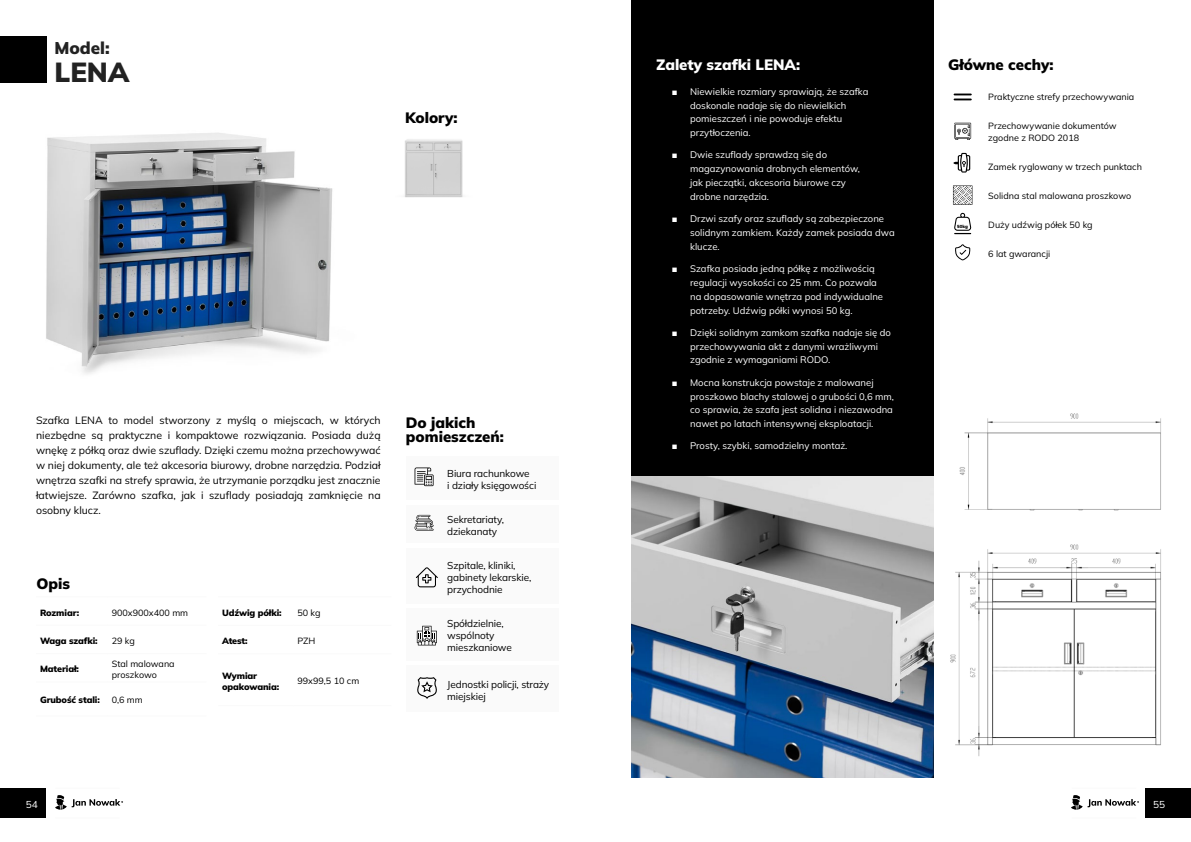
<style>
.page{position:relative;width:1191px;height:842px;background:#fff}
.page>*{position:absolute;margin:0;border:0;box-sizing:border-box;transform-origin:0 0}
.t1{font:900 27.5px "Mulish";color:#222}
.t2{font:900 17px "Mulish";color:#222}
.t3{font:900 15px/14px "Mulish";color:#000}
.t4{font:900 15px "Mulish";color:#fff}
.t5{font:10.5px/15px "Mulish";color:#000;text-align:justify}
.t6{font:10px/12px "Mulish";letter-spacing:-.01em;color:#000}
.t7{font:10px "Mulish";color:#fff}
.t8{font:9.5px/13.8px "Mulish";color:#fff}
.t9{font:9px/10.8px "Mulish";color:#000}
.t10{font:900 9px/10.8px "Mulish";letter-spacing:-.01em;color:#000}
.t11{font:900 4.4px "Mulish";color:#000}
.s1{font-family:"Arial"}
</style>
<div class="page">
<hr style="left:55px;top:818px;width:65px;height:1px;background:#fafafa">
<hr style="left:1071px;top:818px;width:65px;height:1px;background:#fafafa">
<hr style="left:55px;top:788px;width:65px;height:1px;background:#fafafa">
<hr style="left:1071px;top:788px;width:65px;height:1px;background:#fafafa">
<div style="left:0;top:788px;width:46px;height:30px;background:#000"></div>
<div style="left:1145px;top:788px;width:46px;height:30px;background:#000"></div>
<svg style="left:55px;top:795px;width:68px;height:15px"></svg>
<svg style="left:1071px;top:795px;width:68px;height:15px"></svg>
<div style="left:0;top:36px;width:46px;height:46px;background:#000"></div>
<img style="left:404px;top:139px;width:59px;height:59px">
<img style="left:46px;top:133px;width:287px;height:241px">
<div style="left:406px;top:505px;width:153px;height:38px;background:#fafafa"></div>
<div style="left:406px;top:548px;width:153px;height:55px;background:#fafafa"></div>
<div style="left:406px;top:608px;width:153px;height:52px;background:#fafafa"></div>
<div style="left:406px;top:666px;width:153px;height:46px;background:#fafafa"></div>
<div style="left:406px;top:456px;width:153px;height:44px;background:#fafafa"></div>
<hr style="left:36px;top:597px;width:72px;height:1px;background:#fafafa">
<hr style="left:108px;top:597px;width:98px;height:1px;background:#fafafa">
<hr style="left:36px;top:625px;width:72px;height:1px;background:#fafafa">
<hr style="left:108px;top:625px;width:98px;height:1px;background:#fafafa">
<hr style="left:36px;top:653px;width:72px;height:1px;background:#fafafa">
<hr style="left:108px;top:653px;width:98px;height:1px;background:#fafafa">
<hr style="left:36px;top:682px;width:72px;height:1px;background:#fafafa">
<hr style="left:108px;top:682px;width:98px;height:1px;background:#fafafa">
<hr style="left:36px;top:716px;width:72px;height:1px;background:#fafafa">
<hr style="left:108px;top:716px;width:98px;height:1px;background:#fafafa">
<img style="left:950px;top:413px;width:211px;height:343px">
<div style="left:631px;top:0;width:302px;height:477px;background:#000"></div>
<img style="left:631px;top:477px;width:302px;height:301px">
<hr style="left:218px;top:596px;width:75px;height:1px;background:#fafafa">
<hr style="left:293px;top:596px;width:98px;height:1px;background:#fafafa">
<hr style="left:218px;top:625px;width:75px;height:1px;background:#fafafa">
<hr style="left:293px;top:625px;width:98px;height:1px;background:#fafafa">
<hr style="left:218px;top:653px;width:75px;height:1px;background:#fafafa">
<hr style="left:293px;top:653px;width:98px;height:1px;background:#fafafa">
<hr style="left:218px;top:705px;width:75px;height:1px;background:#fafafa">
<hr style="left:293px;top:705px;width:98px;height:1px;background:#fafafa">
<svg style="left:417px;top:626px;width:20px;height:19px"></svg>
<svg style="left:417px;top:677px;width:20px;height:22px"></svg>
<svg style="left:416px;top:567px;width:22px;height:20px"></svg>
<svg style="left:414px;top:515px;width:19px;height:16px"></svg>
<svg style="left:414px;top:467px;width:19px;height:19px"></svg>
<svg style="left:955px;top:244px;width:15px;height:16px"></svg>
<svg style="left:953px;top:94px;width:18px;height:6px"></svg>
<svg style="left:954px;top:123px;width:17px;height:17px"></svg>
<svg style="left:953px;top:186px;width:19px;height:19px"></svg>
<svg style="left:954px;top:213px;width:17px;height:21px"></svg>
<svg style="left:953px;top:153px;width:17px;height:20px"></svg>
<h2 class="t2" style="left:54px;top:36px;width:57px">Model:</h2>
<h1 class="t1" style="left:54px;top:53px;width:76px">LENA</h1>
<h3 class="t3" style="left:405px;top:110px;width:54px">Kolory:</h3>
<p class="t5" style="left:36px;top:412px;width:346px">Szafka LENA to model stworzony z myślą o miejscach, w których niezbędne są praktyczne i kompaktowe rozwiązania. Posiada dużą wnękę z półką oraz dwie szuflady. Dzięki czemu można przechowywać w niej dokumenty, ale też akcesoria biurowy, drobne narzędzia. Podział wnętrza szafki na strefy sprawia, że utrzymanie porządku jest znacznie łatwiejsze. Zarówno szafka, jak i szuflady posiadają zamknięcie na osobny klucz.</p>
<h3 class="t3" style="left:37px;top:576px;width:35px">Opis</h3>
<p class="t10" style="left:40px;top:607px;width:41px">Rozmiar:</p>
<p class="t9" style="left:112px;top:607px;width:78px">900x900x400 mm</p>
<p class="t10" style="left:40px;top:635px;width:59px">Waga szafki:</p>
<p class="t9" style="left:112px;top:635px;width:25px">29 kg</p>
<p class="t10" style="left:40px;top:663px;width:40px">Materiał:</p>
<p class="t9" style="left:112px;top:658px;width:64px">Stal malowana proszkowo</p>
<p class="t10" style="left:40px;top:695px;width:61px">Grubość stali:</p>
<p class="t9" style="left:112px;top:694px;width:33px">0,6 mm</p>
<p class="t10" style="left:222px;top:607px;width:61px">Udźwig półki:</p>
<p class="t9" style="left:297px;top:607px;width:25px">50 kg</p>
<p class="t10" style="left:222px;top:635px;width:27px">Atest:</p>
<p class="t9" style="left:297px;top:635px;width:19px">PZH</p>
<p class="t10" style="left:222px;top:670px;width:59px">Wymiar opakowania:</p>
<p class="t9" style="left:297px;top:675px;width:63px">99x99,5 10 cm</p>
<h3 class="t3" style="left:406px;top:415px;width:100px">Do jakich pomieszczeń:</h3>
<p class="t6" style="left:447px;top:467px;width:91px">Biura rachunkowe<br>i działy księgowości</p>
<p class="t6" style="left:447px;top:513px;width:58px">Sekretariaty, dziekanaty</p>
<p class="t6" style="left:447px;top:559px;width:86px">Szpitale, kliniki, gabinety lekarskie, przychodnie</p>
<p class="t6" style="left:447px;top:618px;width:66px">Spółdzielnie, wspólnoty mieszkaniowe</p>
<p class="t6" style="left:447px;top:678px;width:103px">Jednostki policji, straży miejskiej</p>
<h3 class="t4" style="left:656px;top:54px;width:146px">Zalety szafki LENA:</h3>
<p class="t8" style="left:690px;top:84px;width:180px;text-indent:-18px"><span class="s1">■</span> Niewielkie rozmiary sprawiają, że szafka doskonale nadaje się do niewielkich pomieszczeń i nie powoduje efektu przytłoczenia.</p>
<p class="t8" style="left:690px;top:148px;width:171px;text-indent:-18px"><span class="s1">■</span> Dwie szuflady sprawdzą się do magazynowania drobnych elementów, jak pieczątki, akcesoria biurowe czy drobne narzędzia.</p>
<p class="t8" style="left:690px;top:212px;width:206px;text-indent:-18px"><span class="s1">■</span> Drzwi szafy oraz szuflady są zabezpieczone solidnym zamkiem. Każdy zamek posiada dwa klucze.</p>
<p class="t8" style="left:690px;top:262px;width:194px;text-indent:-18px"><span class="s1">■</span> Szafka posiada jedną półkę z możliwością regulacji wysokości co 25 mm. Co pozwala na dopasowanie wnętrza pod indywidualne potrzeby. Udźwig półki wynosi 50 kg.</p>
<p class="t8" style="left:690px;top:325px;width:202px;text-indent:-18px"><span class="s1">■</span> Dzięki solidnym zamkom szafka nadaje się do przechowywania akt z danymi wrażliwymi zgodnie z wymaganiami RODO.</p>
<p class="t8" style="left:690px;top:375px;width:205px;text-indent:-18px"><span class="s1">■</span> Mocna konstrukcja powstaje z malowanej proszkowo blachy stalowej o grubości 0,6 mm, co sprawia, że szafa jest solidna i niezawodna nawet po latach intensywnej eksploatacji.</p>
<p class="t8" style="left:671px;top:439px;width:177px"><span class="s1">■</span> Prosty, szybki, samodzielny montaż.</p>
<h3 class="t3" style="left:948px;top:57px;width:107px">Główne cechy:</h3>
<p class="t11" style="left:957px;top:223px;width:12px">50kg</p>
<p class="t9" style="left:988px;top:91px;width:147px">Praktyczne strefy przechowywania</p>
<p class="t9" style="left:988px;top:119px;width:130px;line-height:12px">Przechowywanie dokumentów zgodne z RODO 2018</p>
<p class="t9" style="left:988px;top:161px;width:155px">Zamek ryglowany w trzech punktach</p>
<p class="t9" style="left:988px;top:190px;width:144px">Solidna stal malowana proszkowo</p>
<p class="t9" style="left:988px;top:219px;width:106px">Duży udźwig półek 50 kg</p>
<p class="t9" style="left:988px;top:248px;width:63px">6 lat gwarancji</p>
<p class="t7" style="left:26px;top:798px;width:13px">54</p>
<p class="t7" style="left:1153px;top:798px;width:13px">55</p>
</div>
